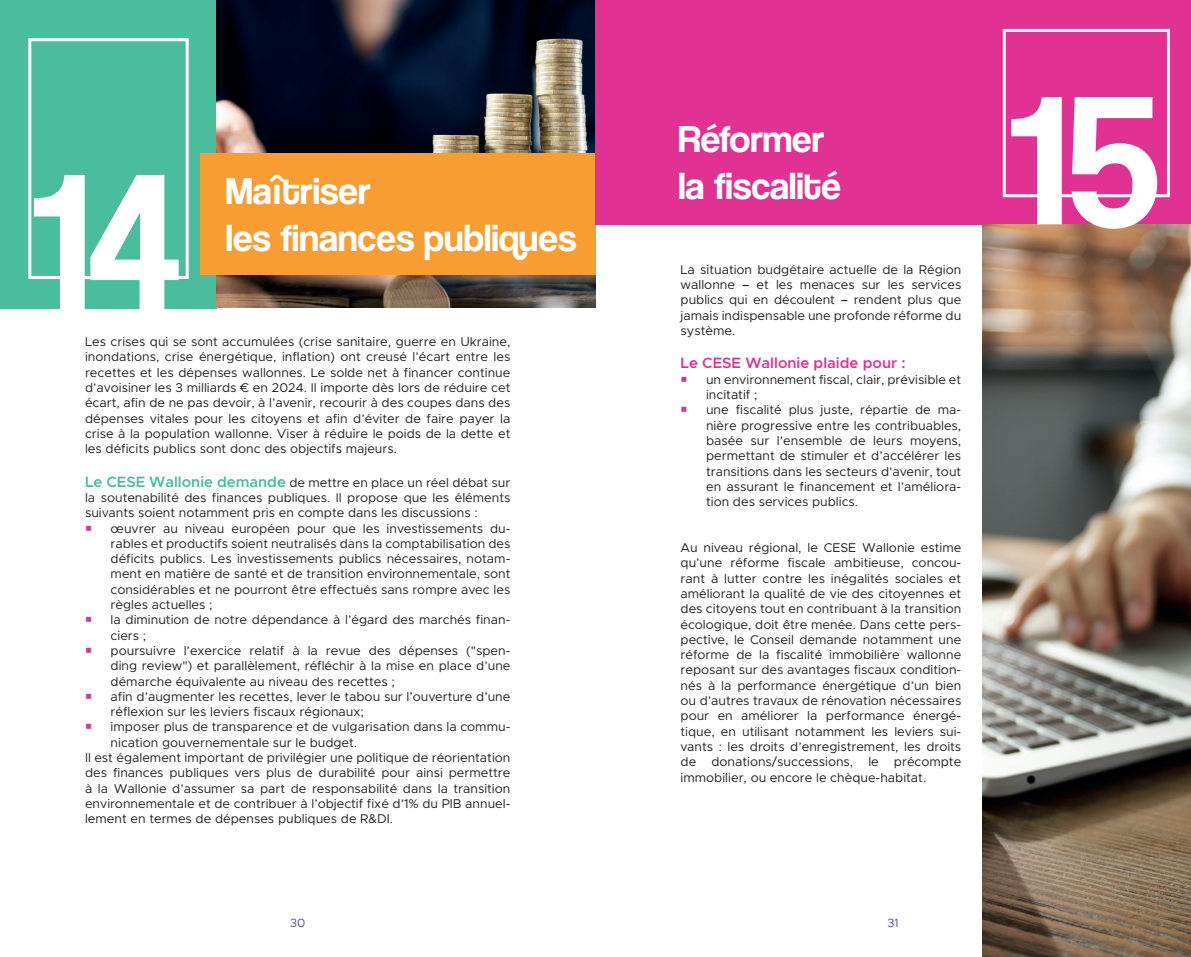
<style>
.page{position:relative;width:1191px;height:957px;background:#fff}
.page>*{position:absolute;margin:0;border:0;box-sizing:border-box;transform-origin:0 0}
.t1{font:39px/46.8px "Coolvetica Rg";color:#fff}
.t2{font:600 15px "Metropolis";color:#e13293}
.t3{font:12.75px/15.3px "Metropolis";color:#231f20;text-align:justify}
.t4{font:12px "Metropolis";color:#5b4f8f}
.s1{font-weight:600;font-size:15px;color:#49bd9c}
.s2{font-weight:500;font-style:italic}
</style>
<div class="page">
<div style="left:0;top:0;width:216px;height:308px;background:#49bd9c"></div>
<div style="left:28px;top:38px;width:161px;height:241px;border:3px solid #fff"></div>
<img style="left:216px;top:0;width:379px;height:308px">
<div style="left:200px;top:153px;width:395px;height:121px;background:#f89d31"></div>
<svg style="left:34px;top:175px;width:145px;height:134px"></svg>
<div style="left:595px;top:0;width:596px;height:224px;background:#e13293"></div>
<div style="left:1002px;top:29px;width:168px;height:168px;border:3px solid #fff"></div>
<img style="left:982px;top:224px;width:209px;height:733px">
<svg style="left:1011px;top:97px;width:146px;height:132px"></svg>
<h1 class="t1" style="left:226px;top:167px;width:352px">Maîtriser<br>les finances publiques</h1>
<p class="t3" style="left:85px;top:334px;width:427px">Les crises qui se sont accumulées (crise sanitaire, guerre en Ukraine, inondations, crise énergétique, inflation) ont creusé l’écart entre les recettes et les dépenses wallonnes. Le solde net à financer continue d’avoisiner les 3 milliards € en 2024. Il importe dès lors de réduire cet écart, afin de ne pas devoir, à l’avenir, recourir à des coupes dans des dépenses vitales pour les citoyens et afin d’éviter de faire payer la crise à la population wallonne. Viser à réduire le poids de la dette et les déficits publics sont donc des objectifs majeurs.</p>
<p class="t3" style="left:85px;top:474px;width:427px"><span class="s1">Le CESE Wallonie demande</span> de mettre en place un réel débat sur la soutenabilité des finances publiques. Il propose que les éléments suivants soient notamment pris en compte dans les discussions :</p>
<p class="t3" style="left:111px;top:520px;width:401px">œuvrer au niveau européen pour que les investissements du-</p>
<p class="t3" style="left:111px;top:536px;width:401px">rables et productifs soient neutralisés dans la comptabilisation des</p>
<p class="t3" style="left:111px;top:551px;width:401px">déficits publics. Les investissements publics nécessaires, notam-</p>
<p class="t3" style="left:111px;top:566px;width:401px">ment en matière de santé et de transition environnementale, sont</p>
<p class="t3" style="left:111px;top:581px;width:401px">considérables et ne pourront être effectués sans rompre avec les</p>
<p class="t3" style="left:111px;top:597px;width:103px">règles actuelles ;</p>
<p class="t3" style="left:111px;top:612px;width:401px">la diminution de notre dépendance à l’égard des marchés finan-</p>
<p class="t3" style="left:111px;top:627px;width:37px">ciers ;</p>
<p class="t3" style="left:111px;top:643px;width:401px">poursuivre l’exercice relatif à la revue des dépenses ("spen-</p>
<p class="t3" style="left:111px;top:658px;width:401px">ding review") et parallèlement, réfléchir à la mise en place d’une</p>
<p class="t3" style="left:111px;top:673px;width:286px">démarche équivalente au niveau des recettes ;</p>
<p class="t3" style="left:111px;top:689px;width:401px">afin d’augmenter les recettes, lever le tabou sur l’ouverture d’une</p>
<p class="t3" style="left:111px;top:704px;width:255px">réflexion sur les leviers fiscaux régionaux;</p>
<p class="t3" style="left:111px;top:719px;width:401px">imposer plus de transparence et de vulgarisation dans la commu-</p>
<p class="t3" style="left:111px;top:734px;width:248px">nication gouvernementale sur le budget.</p>
<p class="t3" style="left:85px;top:750px;width:427px">Il est également important de privilégier une politique de réorientation</p>
<p class="t3" style="left:85px;top:765px;width:427px">des finances publiques vers plus de durabilité pour ainsi permettre</p>
<p class="t3" style="left:85px;top:780px;width:427px">à la Wallonie d’assumer sa part de responsabilité dans la transition</p>
<p class="t3" style="left:85px;top:796px;width:427px">environnementale et de contribuer à l’objectif fixé d’1% du PIB annuel-</p>
<p class="t3" style="left:85px;top:811px;width:309px">lement en termes de dépenses publiques de R&amp;DI.</p>
<h1 class="t1" style="left:678px;top:115px;width:164px">Réformer la fiscalité</h1>
<p class="t3" style="left:680px;top:262px;width:282px">La situation budgétaire actuelle de la Région wallonne <span class="s2">–</span> et les menaces sur les services publics qui en découlent <span class="s2">–</span> rendent plus que jamais indispensable une profonde réforme du système.</p>
<p class="t2" style="left:680px;top:354px;width:226px">Le CESE Wallonie plaide pour :</p>
<p class="t3" style="left:706px;top:372px;width:257px;text-align:left">un environnement fiscal, clair, prévisible et incitatif ;<br>une fiscalité plus juste, répartie de ma&shy;nière progressive entre les contribuables, basée sur l’ensemble de leurs moyens, permettant de stimuler et d’accélérer les transitions dans les secteurs d’avenir, tout en assurant le financement et l’améliora&shy;tion des services publics.</p>
<p class="t3" style="left:680px;top:540px;width:282px">Au niveau régional, le CESE Wallonie estime qu’une réforme fiscale ambitieuse, concou&shy;rant à lutter contre les inégalités sociales et améliorant la qualité de vie des citoyennes et des citoyens tout en contribuant à la transition écologique, doit être menée. Dans cette pers&shy;pective, le Conseil demande notamment une réforme de la fiscalité immobilière wallonne reposant sur des avantages fiscaux condition&shy;nés à la performance énergétique d’un bien ou d’autres travaux de rénovation nécessaires pour en améliorer la performance énergé&shy;tique, en utilisant notamment les leviers sui&shy;vants : les droits d’enregistrement, les droits de donations/successions, le précompte immobilier, ou encore le chèque-habitat.</p>
<p class="t4" style="left:290px;top:915px;width:17px">30</p>
<p class="t4" style="left:887px;top:915px;width:13px">31</p>
</div>
